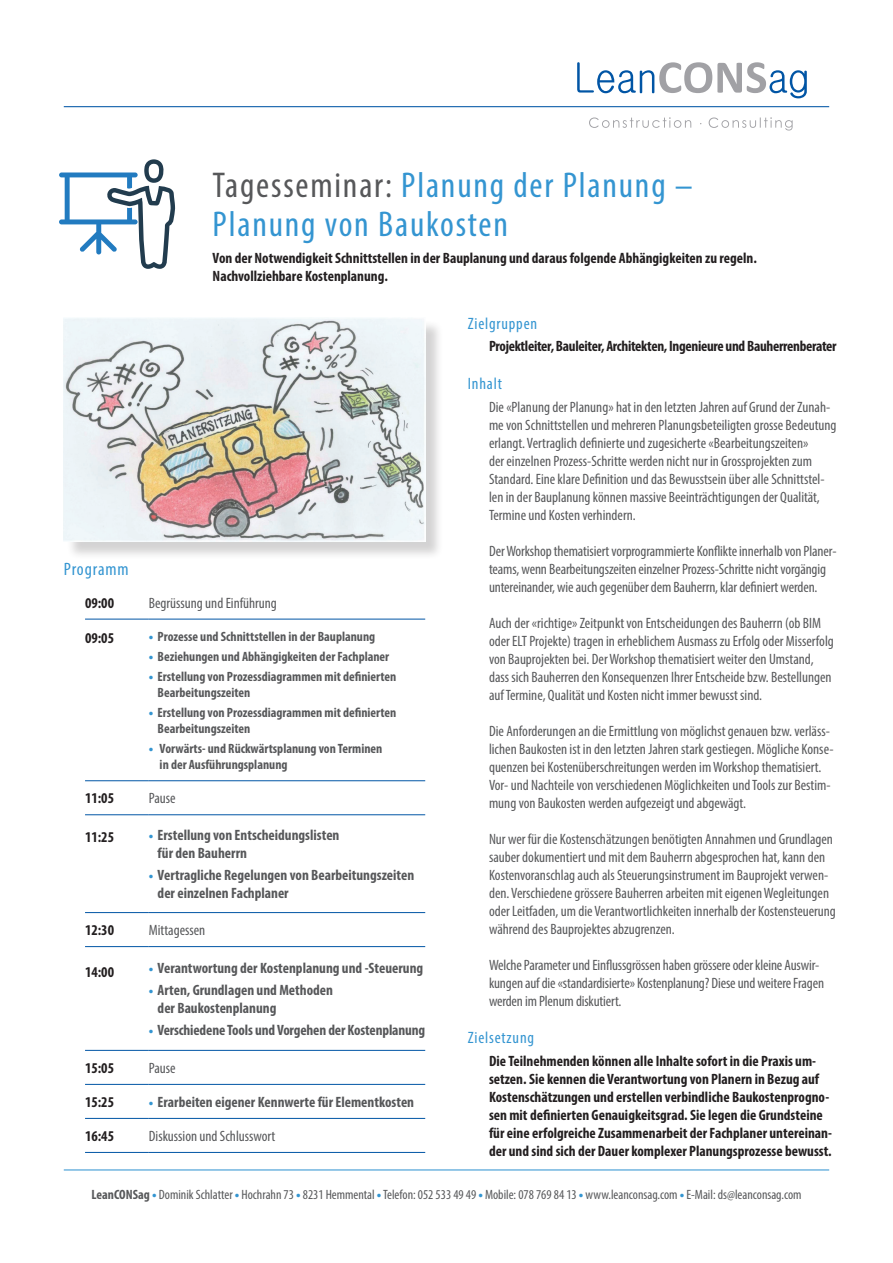
<style>
.page{position:relative;width:893px;height:1263px;background:#fff}
.page>*{position:absolute;margin:0;border:0;box-sizing:border-box;transform-origin:0 0}
.t1{font:condensed 36px/39px "Myriad Pro";letter-spacing:.05em;color:#3495d1}
.t2{font:condensed 18px "Myriad Pro";letter-spacing:.05em;color:#3495d1}
.t3{font:condensed 16.5px "Myriad Pro";letter-spacing:.05em;color:#3495d1}
.t4{font:condensed 15px/18px "Myriad Pro";color:#57585a}
.t5{font:700 condensed 15px/18px "Myriad Pro";color:#231f20}
.t6{font:700 condensed 15px/18px "Myriad Pro";color:#57585a}
.t7{font:700 condensed 15px "Myriad Pro";letter-spacing:-.02em;color:#231f20}
.t8{font:700 condensed 13.5px/15.8px "Myriad Pro";color:#57585a}
.t9{font:condensed 13.5px "Myriad Pro";color:#57585a}
.s1{color:#57585a}
.s2{font-stretch:normal;color:#3495d1}
.s3{font-stretch:normal;font-size:13.5px;color:#3495d1}
.s4{font-weight:700}
.s5{font-weight:700;font-stretch:normal;color:#3495d1}
</style>
<div class="page">
<svg style="left:577px;top:62px;width:230px;height:36px"></svg>
<svg style="left:589px;top:117px;width:102px;height:11px"></svg>
<svg style="left:709px;top:117px;width:84px;height:14px"></svg>
<hr style="left:64px;top:106px;width:765px;height:1px;background:#0155a5">
<hr style="left:64px;top:1169px;width:765px;height:1px;background:#3495d1">
<svg style="left:59px;top:159px;width:116px;height:110px"></svg>
<hr style="left:85px;top:619px;width:64px;height:1px;background:#0155a5">
<hr style="left:149px;top:619px;width:276px;height:1px;background:#0155a5">
<hr style="left:85px;top:780px;width:64px;height:1px;background:#0155a5">
<hr style="left:149px;top:780px;width:276px;height:1px;background:#0155a5">
<hr style="left:85px;top:814px;width:64px;height:1px;background:#0155a5">
<hr style="left:149px;top:814px;width:276px;height:1px;background:#0155a5">
<hr style="left:85px;top:912px;width:64px;height:1px;background:#0155a5">
<hr style="left:149px;top:912px;width:276px;height:1px;background:#0155a5">
<hr style="left:85px;top:946px;width:64px;height:1px;background:#0155a5">
<hr style="left:149px;top:946px;width:276px;height:1px;background:#0155a5">
<hr style="left:85px;top:1050px;width:64px;height:1px;background:#0155a5">
<hr style="left:149px;top:1050px;width:276px;height:1px;background:#0155a5">
<hr style="left:85px;top:1084px;width:64px;height:1px;background:#0155a5">
<hr style="left:149px;top:1084px;width:276px;height:1px;background:#0155a5">
<hr style="left:85px;top:1118px;width:64px;height:1px;background:#0155a5">
<hr style="left:149px;top:1118px;width:276px;height:1px;background:#0155a5">
<hr style="left:85px;top:1152px;width:64px;height:1px;background:#0155a5">
<hr style="left:149px;top:1152px;width:276px;height:1px;background:#0155a5">
<div style="left:66px;top:320px;width:378px;height:240px;background:#231f20;opacity:.2"></div>
<img style="left:64px;top:318px;width:361px;height:224px">
<h1 class="t1" style="left:213px;top:165px;width:482px"><span class="s1">Tagesseminar:</span> Planung der Planung –<br>Planung von Baukosten</h1>
<p class="t5" style="left:213px;top:248px;width:546px">Von der Notwendigkeit Schnittstellen in der Bauplanung und daraus folgende Abhängigkeiten zu regeln.<br>Nachvollziehbare Kostenplanung.</p>
<p class="t2" style="left:64px;top:558px;width:66px">Programm</p>
<p class="t5" style="left:85px;top:593px;width:31px">09:00</p>
<p class="t4" style="left:149px;top:594px;width:130px">Begrüssung und Einführung</p>
<p class="t5" style="left:85px;top:628px;width:31px">09:05</p>
<p class="t8" style="left:149px;top:629px;width:228px"><span class="s2">•</span> Prozesse und Schnittstellen in der Bauplanung</p>
<p class="t8" style="left:149px;top:649px;width:242px"><span class="s2">•</span> Beziehungen und Abhängigkeiten der Fachplaner</p>
<p class="t8" style="left:158px;top:669px;width:240px;text-indent:-9px"><span class="s2">•</span> Erstellung von Prozessdiagrammen mit definierten<br>Bearbeitungszeiten</p>
<p class="t8" style="left:158px;top:704px;width:240px;text-indent:-9px"><span class="s2">•</span> Erstellung von Prozessdiagrammen mit definierten<br>Bearbeitungszeiten</p>
<p class="t8" style="left:160px;top:740px;width:224px;text-indent:-11px"><span class="s2">•</span> Vorwärts- und Rückwärtsplanung von Terminen in der Ausführungsplanung</p>
<p class="t5" style="left:85px;top:789px;width:31px">11:05</p>
<p class="t4" style="left:149px;top:789px;width:28px">Pause</p>
<p class="t5" style="left:85px;top:828px;width:31px">11:25</p>
<p class="t6" style="left:158px;top:826px;width:183px;text-indent:-9px"><span class="s3">•</span> Erstellung von Entscheidungslisten für den Bauherrn</p>
<p class="t6" style="left:158px;top:866px;width:258px;text-indent:-9px"><span class="s3">•</span> Vertragliche Regelungen von Bearbeitungszeiten der einzelnen Fachplaner</p>
<p class="t5" style="left:85px;top:921px;width:31px">12:30</p>
<p class="t4" style="left:149px;top:921px;width:58px">Mittagessen</p>
<p class="t5" style="left:85px;top:963px;width:31px">14:00</p>
<p class="t6" style="left:149px;top:958px;width:276px"><span class="s3">•</span> Verantwortung der Kostenplanung und -Steuerung</p>
<p class="t6" style="left:158px;top:981px;width:177px;text-indent:-9px"><span class="s3">•</span> Arten, Grundlagen und Methoden der Baukostenplanung</p>
<p class="t6" style="left:149px;top:1021px;width:278px"><span class="s3">•</span> Verschiedene Tools und Vorgehen der Kostenplanung</p>
<p class="t5" style="left:85px;top:1059px;width:31px">15:05</p>
<p class="t4" style="left:149px;top:1059px;width:28px">Pause</p>
<p class="t5" style="left:85px;top:1093px;width:31px">15:25</p>
<p class="t6" style="left:149px;top:1093px;width:267px"><span class="s3">•</span> Erarbeiten eigener Kennwerte für Elementkosten</p>
<p class="t5" style="left:85px;top:1127px;width:31px">16:45</p>
<p class="t4" style="left:149px;top:1127px;width:128px">Diskussion und Schlusswort</p>
<p class="t3" style="left:468px;top:314px;width:71px">Zielgruppen</p>
<p class="t7" style="left:489px;top:337px;width:349px">Projektleiter, Bauleiter, Architekten, Ingenieure und Bauherrenberater</p>
<p class="t3" style="left:468px;top:374px;width:36px">Inhalt</p>
<p class="t4" style="left:489px;top:397px;width:349px">Die «Planung der Planung» hat in den letzten Jahren auf Grund der Zunah&shy;me von Schnittstellen und mehreren Planungsbeteiligten grosse Bedeutung erlangt. Vertraglich definierte und zugesicherte «Bearbeitungszeiten»<br>der einzelnen Prozess-Schritte werden nicht nur in Grossprojekten zum Standard. Eine klare Definition und das Bewusstsein über alle Schnittstel&shy;len in der Bauplanung können massive Beeinträchtigungen der Qualität, Termine und Kosten verhindern.</p>
<p class="t4" style="left:489px;top:541px;width:349px">Der Workshop thematisiert vorprogrammierte Konflikte innerhalb von Planer&shy;teams, wenn Bearbeitungszeiten einzelner Prozess-Schritte nicht vorgängig untereinander, wie auch gegenüber dem Bauherrn, klar definiert werden.</p>
<p class="t4" style="left:489px;top:613px;width:346px">Auch der «richtige» Zeitpunkt von Entscheidungen des Bauherrn (ob BIM oder ELT Projekte) tragen in erheblichem Ausmass zu Erfolg oder Misserfolg von Bauprojekten bei. Der Workshop thematisiert weiter den Umstand, dass sich Bauherren den Konsequenzen Ihrer Entscheide bzw. Bestellungen auf Termine, Qualität und Kosten nicht immer bewusst sind.</p>
<p class="t4" style="left:489px;top:721px;width:346px">Die Anforderungen an die Ermittlung von möglichst genauen bzw. verläss&shy;lichen Baukosten ist in den letzten Jahren stark gestiegen. Mögliche Konse&shy;quenzen bei Kostenüberschreitungen werden im Workshop thematisiert.<br>Vor- und Nachteile von verschiedenen Möglichkeiten und Tools zur Bestim&shy;mung von Baukosten werden aufgezeigt und abgewägt.</p>
<p class="t4" style="left:489px;top:829px;width:348px">Nur wer für die Kostenschätzungen benötigten Annahmen und Grundlagen sauber dokumentiert und mit dem Bauherrn abgesprochen hat, kann den Kostenvoranschlag auch als Steuerungsinstrument im Bauprojekt verwen&shy;den. Verschiedene grössere Bauherren arbeiten mit eigenen Wegleitungen oder Leitfaden, um die Verantwortlichkeiten innerhalb der Kostensteuerung während des Bauprojektes abzugrenzen.</p>
<p class="t4" style="left:489px;top:955px;width:337px">Welche Parameter und Einflussgrössen haben grössere oder kleine Auswir&shy;kungen auf die «standardisierte» Kostenplanung? Diese und weitere Fragen werden im Plenum diskutiert.</p>
<p class="t3" style="left:468px;top:1028px;width:68px">Zielsetzung</p>
<p class="t5" style="left:489px;top:1051px;width:344px">Die Teilnehmenden können alle Inhalte sofort in die Praxis um&shy;setzen. Sie kennen die Verantwortung von Planern in Bezug auf Kostenschätzungen und erstellen verbindliche Baukostenprogno&shy;sen mit definierten Genauigkeitsgrad. Sie legen die Grundsteine für eine erfolgreiche Zusammenarbeit der Fachplaner untereinan&shy;der und sind sich der Dauer komplexer Planungsprozesse bewusst.</p>
<p class="t9" style="left:91px;top:1186px;width:712px"><span class="s4">LeanCONSag</span> <span class="s5">•</span> Dominik Schlatter <span class="s5">•</span> Hochrahn 73 <span class="s5">•</span> 8231 Hemmental <span class="s5">•</span> Telefon: 052 533 49 49 <span class="s5">•</span> Mobile: 078 769 84 13 <span class="s5">•</span> www.leanconsag.com <span class="s5">•</span> E-Mail: ds@leanconsag.com</p>
</div>
